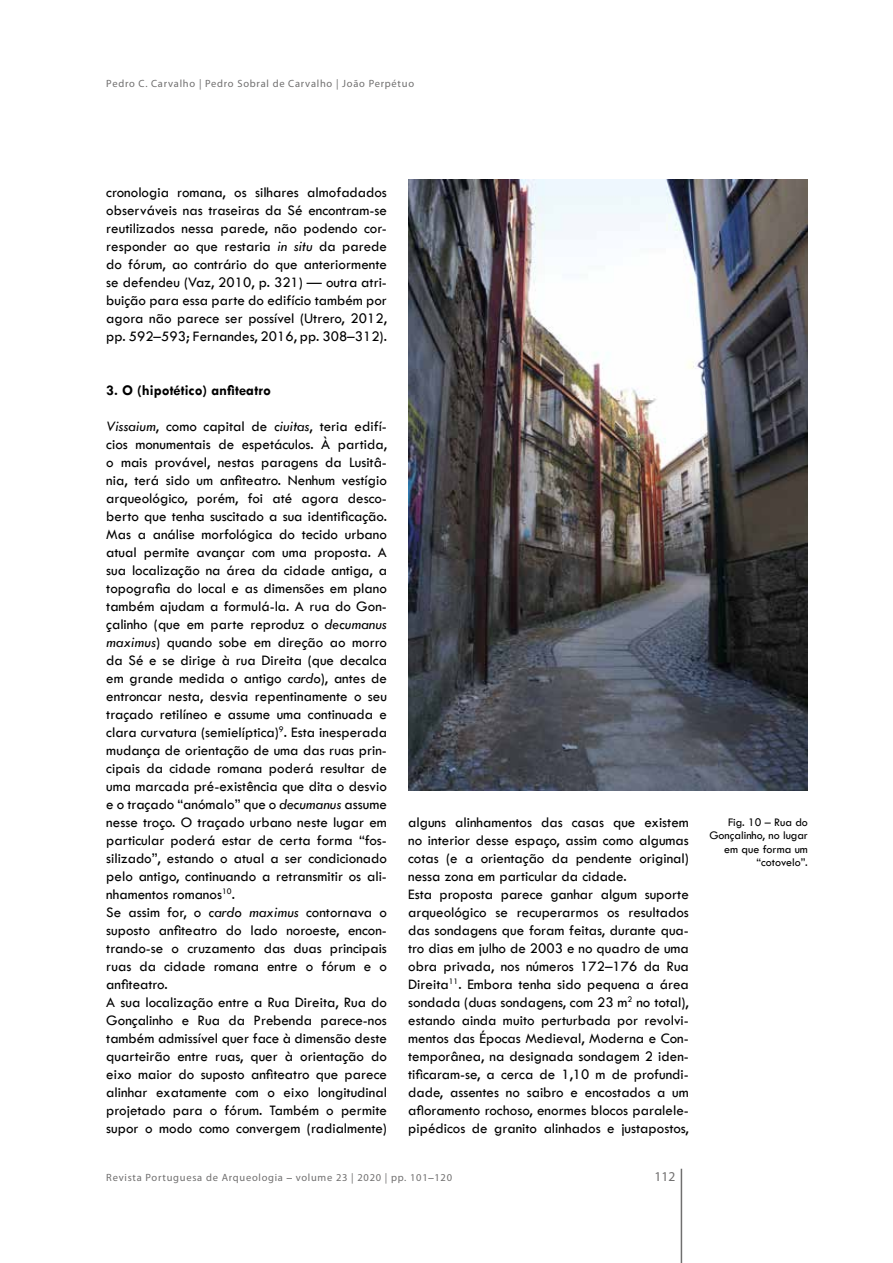
<style>
.page{position:relative;width:893px;height:1263px;background:#fff}
.page>*{position:absolute;margin:0;border:0;box-sizing:border-box;transform-origin:0 0}
.t1{font:15px/18px "Tw Cen";color:#000}
.t2{font:700 15px "Tw Cen";color:#000}
.t3{font:13.5px "Myriad Pro";color:#706f6f}
.t4{font:12px/13.5px "Tw Cen";color:#000;text-align:right}
.t5{font:10.5px "Myriad Pro";letter-spacing:.07em;color:#706f6f}
.s1{font-style:italic}
.s2{font-family:"Tw Cen"}
</style>
<div class="page">
<hr style="left:681px;top:1169px;width:1px;height:94px;background:#706f6f">
<img style="left:408px;top:179px;width:400px;height:612px">
<p class="t5" style="left:106px;top:77px;width:309px">Pedro C. Carvalho | Pedro Sobral de Carvalho | João Perpétuo</p>
<p class="t1" style="left:106px;top:183px;width:282px;text-align:justify">cronologia romana, os silhares almofadados observáveis nas traseiras da Sé encontram-se reutilizados nessa parede, não podendo cor&shy;responder ao que restaria <span class="s1">in situ</span> da parede do fórum, ao contrário do que anteriormente se defendeu (Vaz, 2010, p. 321) — outra atri&shy;buição para essa parte do edifício também por agora não parece ser possível (Utrero, 2012, pp. 592–593; Fernandes, 2016, pp. 308–312).</p>
<p class="t2" style="left:106px;top:381px;width:166px">3. O (hipotético) anfiteatro</p>
<p class="t1" style="left:106px;top:417px;width:282px"><span class="s1">Vissaium</span>, como capital de <span class="s1">ciuitas</span>, teria edifí&shy;cios monumentais de espetáculos. À partida, o mais provável, nestas paragens da Lusitâ&shy;nia, terá sido um anfiteatro. Nenhum vestígio arqueológico, porém, foi até agora desco&shy;berto que tenha suscitado a sua identificação.<br>Mas a análise morfológica do tecido urbano atual permite avançar com uma proposta. A sua localização na área da cidade antiga, a topografia do local e as dimensões em plano também ajudam a formulá-la. A rua do Gon&shy;çalinho (que em parte reproduz o <span class="s1">decumanus maximus</span>) quando sobe em direção ao morro da Sé e se dirige à rua Direita (que decalca em grande medida o antigo <span class="s1">cardo</span>), antes de entroncar nesta, desvia repentinamente o seu traçado retilíneo e assume uma continuada e clara curvatura (semielíptica)<sup>9</sup>. Esta inesperada mudança de orientação de uma das ruas prin&shy;cipais da cidade romana poderá resultar de uma marcada pré-existência que dita o desvio e o traçado “anómalo” que o <span class="s1">decumanus</span> assume nesse troço. O traçado urbano neste lugar em particular poderá estar de certa forma “fos&shy;silizado”, estando o atual a ser condicionado pelo antigo, continuando a retransmitir os ali&shy;nhamentos romanos<sup>10</sup>.<br>Se assim for, o <span class="s1">cardo maximus</span> contornava o suposto anfiteatro do lado noroeste, encon&shy;trando-se o cruzamento das duas principais ruas da cidade romana entre o fórum e o anfiteatro.<br>A sua localização entre a Rua Direita, Rua do Gonçalinho e Rua da Prebenda parece-nos também admissível quer face à dimensão deste quarteirão entre ruas, quer à orientação do eixo maior do suposto anfiteatro que parece alinhar exatamente com o eixo longitudinal projetado para o fórum. Também o permite supor o modo como convergem (radialmente)</p>
<p class="t1" style="left:408px;top:813px;width:282px">alguns alinhamentos das casas que existem no interior desse espaço, assim como algumas cotas (e a orientação da pendente original) nessa zona em particular da cidade.<br>Esta proposta parece ganhar algum suporte arqueológico se recuperarmos os resultados das sondagens que foram feitas, durante qua&shy;tro dias em julho de 2003 e no quadro de uma obra privada, nos números 172–176 da Rua Direita<sup>11</sup>. Embora tenha sido pequena a área sondada (duas sondagens, com 23 m<sup>2</sup> no total), estando ainda muito perturbada por revolvi&shy;mentos das Épocas Medieval, Moderna e Con&shy;temporânea, na designada sondagem 2 iden&shy;tificaram-se, a cerca de 1,10 m de profundi&shy;dade, assentes no saibro e encostados a um afloramento rochoso, enormes blocos paralele&shy;pipédicos de granito alinhados e justapostos,</p>
<p class="t4" style="left:709px;top:815px;width:100px">Fig. 10 – Rua do<br>Gonçalinho, no lugar em que forma um “cotovelo”.</p>
<p class="t5" style="left:106px;top:1171px;width:347px">Revista Portuguesa de Arqueologia <span class="s2">–</span> volume 23 | 2020 | pp. 101<span class="s2">–</span>120</p>
<p class="t3" style="left:655px;top:1168px;width:22px">112</p>
</div>
